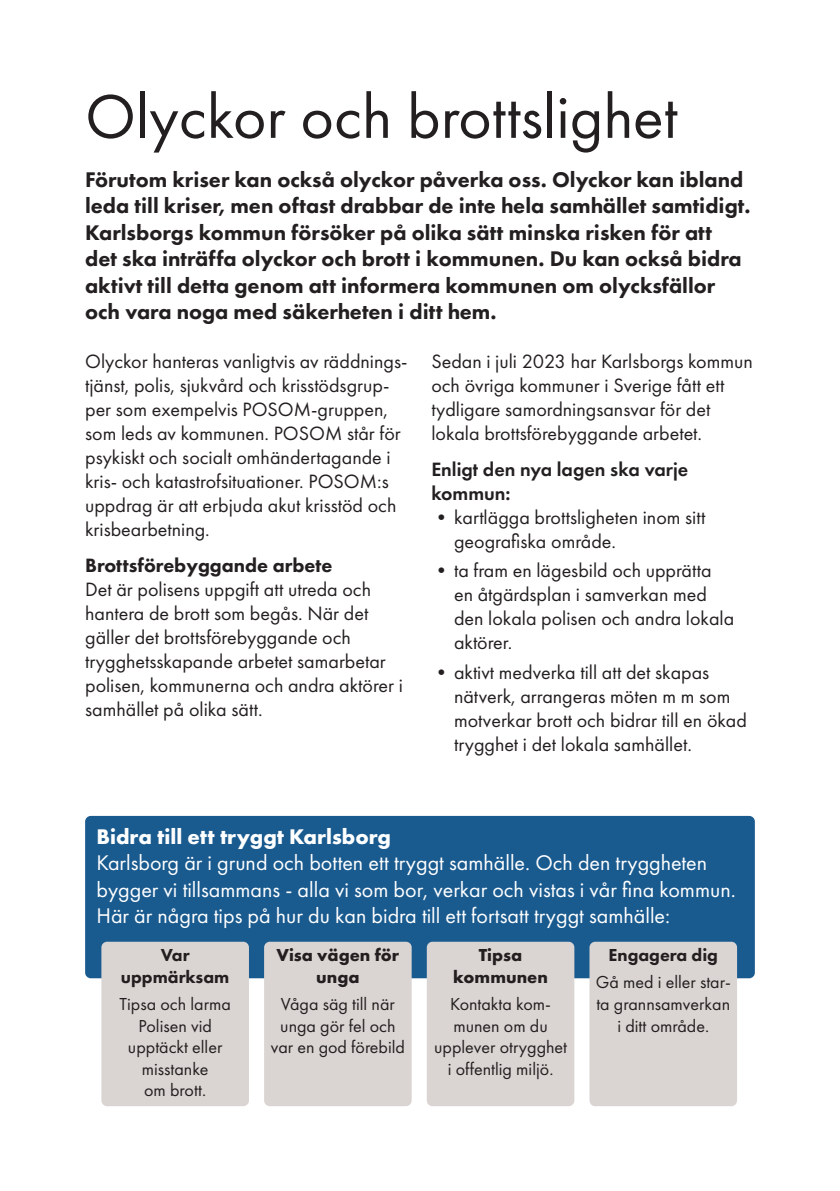
<style>
.page{position:relative;width:840px;height:1191px;background:#fff}
.page>*{position:absolute;margin:0;border:0;box-sizing:border-box;transform-origin:0 0}
.t1{font:64px "Futura PT";color:#231f20}
.t2{font:800 22px/26.4px "Futura PT";color:#231f20}
.t3{font:22px/26.4px "Futura PT";color:#fff}
.t4{font:700 22px "Futura PT";color:#fff}
.t5{font:20px/24px "Futura PT";color:#231f20}
.t6{font:600 20px/24px "Futura PT";color:#231f20}
.t7{font:800 20px "Futura PT";color:#231f20}
.t8{font:18px/21.6px "Futura PT";color:#231f20;text-align:center}
.t9{font:700 18px/21.6px "Futura PT";color:#231f20;text-align:center}
.t10{font:800 18px/21.6px "Futura PT";color:#231f20;text-align:center}
</style>
<div class="page">
<div style="left:85px;top:816px;width:669px;height:162px;background:#195a8f;border-radius:6px"></div>
<div style="left:101px;top:941px;width:148px;height:165px;background:#dad5d2;border-radius:6px"></div>
<div style="left:264px;top:941px;width:147px;height:165px;background:#dad5d2;border-radius:6px"></div>
<div style="left:426px;top:941px;width:148px;height:165px;background:#dad5d2;border-radius:6px"></div>
<div style="left:589px;top:941px;width:147px;height:165px;background:#dad5d2;border-radius:6px"></div>
<p class="t1" style="left:85px;top:79px;width:593px">Olyckor och brottslighet</p>
<p class="t2" style="left:85px;top:166px;width:666px">Förutom kriser kan också olyckor påverka oss. Olyckor kan ibland leda till kriser, men oftast drabbar de inte hela samhället samtidigt.<br>Karlsborgs kommun försöker på olika sätt minska risken för att<br>det ska inträffa olyckor och brott i kommunen. Du kan också bidra aktivt till detta genom att informera kommunen om olycksfällor och vara noga med säkerheten i ditt hem.</p>
<p class="t5" style="left:85px;top:349px;width:324px">Olyckor hanteras vanligtvis av räddnings&shy;tjänst, polis, sjukvård och krisstödsgrup&shy;per som exempelvis POSOM-gruppen, som leds av kommunen. POSOM står för psykiskt och socialt omhändertagande i kris- och katastrofsituationer. POSOM:s uppdrag är att erbjuda akut krisstöd och krisbearbetning.</p>
<p class="t7" style="left:85px;top:552px;width:249px">Brottsförebyggande arbete</p>
<p class="t5" style="left:85px;top:577px;width:319px">Det är polisens uppgift att utreda och hantera de brott som begås. När det gäller det brottsförebyggande och trygghetsskapande arbetet samarbetar polisen, kommunerna och andra aktörer i samhället på olika sätt.</p>
<p class="t5" style="left:431px;top:349px;width:323px">Sedan i juli 2023 har Karlsborgs kommun och övriga kommuner i Sverige fått ett tydligare samordningsansvar för det lokala brottsförebyggande arbetet.</p>
<p class="t6" style="left:431px;top:457px;width:258px">Enligt den nya lagen ska varje kommun:</p>
<p class="t5" style="left:454px;top:505px;width:253px;text-indent:-23px">•kartlägga brottsligheten inom sitt geografiska område.</p>
<p class="t5" style="left:454px;top:558px;width:281px;text-indent:-23px">•ta fram en lägesbild och upprätta en åtgärdsplan i samverkan med den lokala polisen och andra lokala aktörer.</p>
<p class="t5" style="left:454px;top:660px;width:294px;text-indent:-23px">•aktivt medverka till att det skapas nätverk, arrangeras möten m m som motverkar brott och bidrar till en ökad trygghet i det lokala samhället.</p>
<p class="t4" style="left:96px;top:822px;width:296px">Bidra till ett tryggt Karlsborg</p>
<p class="t3" style="left:96px;top:849px;width:640px">Karlsborg är i grund och botten ett tryggt samhälle. Och den tryggheten bygger vi tillsammans - alla vi som bor, verkar och vistas i vår fina kommun.<br>Här är några tips på hur du kan bidra till ett fortsatt tryggt samhälle:</p>
<p class="t10" style="left:121px;top:944px;width:110px">Var uppmärksam</p>
<p class="t8" style="left:119px;top:993px;width:113px">Tipsa och larma<br>Polisen vid upptäckt eller misstanke<br>om brott.</p>
<p class="t9" style="left:276px;top:944px;width:124px">Visa vägen för unga</p>
<p class="t8" style="left:270px;top:993px;width:136px">Våga säg till när unga gör fel och var en god förebild</p>
<p class="t10" style="left:608px;top:944px;width:111px">Engagera dig</p>
<p class="t8" style="left:595px;top:971px;width:136px">Gå med i eller star&shy;ta grannsamverkan i ditt område.</p>
<p class="t9" style="left:453px;top:944px;width:96px">Tipsa kommunen</p>
<p class="t8" style="left:434px;top:993px;width:134px">Kontakta kom&shy;munen om du upplever otrygghet i offentlig miljö.</p>
</div>
